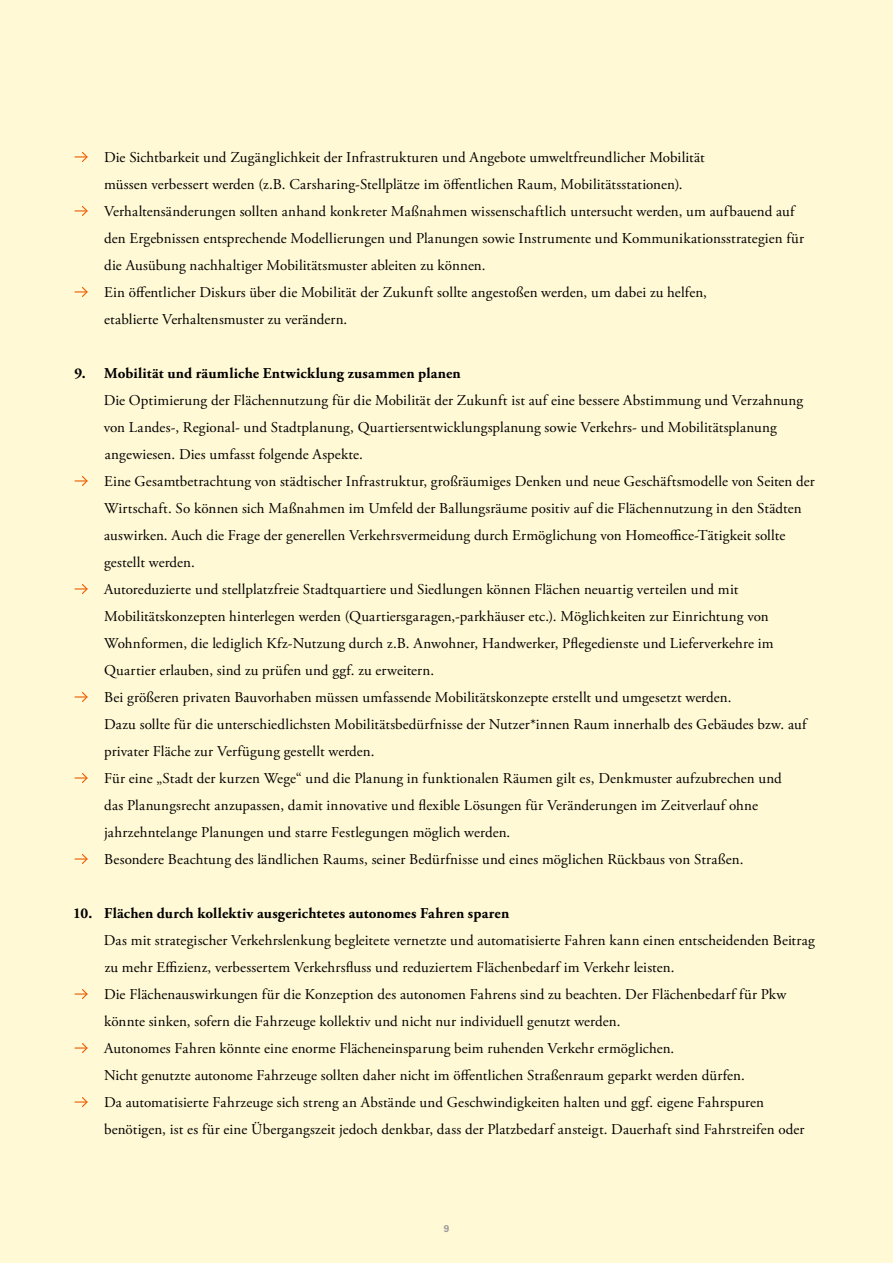
<style>
.page{position:relative;width:893px;height:1263px;background:#fff9d5}
.page>*{position:absolute;margin:0;border:0;box-sizing:border-box;transform-origin:0 0}
.t1{font:15px/27px "Adobe Garamond Pro";letter-spacing:.01em;color:#000}
.t2{font:700 15px "Adobe Garamond Pro";letter-spacing:.01em;color:#000}
.t3{font:700 9.9px "Univers LT";color:#9d9d9c}
</style>
<div class="page">
<svg style="left:75px;top:152px;width:13px;height:10px"></svg>
<svg style="left:75px;top:206px;width:13px;height:10px"></svg>
<svg style="left:75px;top:287px;width:13px;height:10px"></svg>
<svg style="left:75px;top:476px;width:13px;height:10px"></svg>
<svg style="left:75px;top:584px;width:13px;height:10px"></svg>
<svg style="left:75px;top:692px;width:13px;height:10px"></svg>
<svg style="left:75px;top:773px;width:13px;height:10px"></svg>
<svg style="left:75px;top:854px;width:13px;height:10px"></svg>
<svg style="left:75px;top:989px;width:13px;height:10px"></svg>
<svg style="left:75px;top:1043px;width:13px;height:10px"></svg>
<svg style="left:75px;top:1097px;width:13px;height:10px"></svg>
<p class="t1" style="left:104px;top:144px;width:701px">Die Sichtbarkeit und Zugänglichkeit der Infrastrukturen und Angebote umweltfreundlicher Mobilität<br>müssen verbessert werden (z.B. Carsharing-Stellplätze im öffentlichen Raum, Mobilitätsstationen).<br>Verhaltensänderungen sollten anhand konkreter Maßnahmen wissenschaftlich untersucht werden, um aufbauend auf den Ergebnissen entsprechende Modellierungen und Planungen sowie Instrumente und Kommunikationsstrategien für die Ausübung nachhaltiger Mobilitätsmuster ableiten zu können.<br>Ein öffentlicher Diskurs über die Mobilität der Zukunft sollte angestoßen werden, um dabei zu helfen,<br>etablierte Verhaltensmuster zu verändern.</p>
<p class="t2" style="left:74px;top:365px;width:388px">9. Mobilität und räumliche Entwicklung zusammen planen</p>
<p class="t1" style="left:104px;top:387px;width:713px">Die Optimierung der Flächennutzung für die Mobilität der Zukunft ist auf eine bessere Abstimmung und Verzahnung von Landes-, Regional- und Stadtplanung, Quartiersentwicklungsplanung sowie Verkehrs- und Mobilitätsplanung angewiesen. Dies umfasst folgende Aspekte.<br>Eine Gesamtbetrachtung von städtischer Infrastruktur, großräumiges Denken und neue Geschäftsmodelle von Seiten der Wirtschaft. So können sich Maßnahmen im Umfeld der Ballungsräume positiv auf die Flächennutzung in den Städten auswirken. Auch die Frage der generellen Verkehrsvermeidung durch Ermöglichung von Homeoffice-Tätigkeit sollte gestellt werden.<br>Autoreduzierte und stellplatzfreie Stadtquartiere und Siedlungen können Flächen neuartig verteilen und mit Mobilitätskonzepten hinterlegen werden (Quartiersgaragen,-parkhäuser etc.). Möglichkeiten zur Einrichtung von Wohnformen, die lediglich Kfz-Nutzung durch z.B. Anwohner, Handwerker, Pflegedienste und Lieferverkehre im Quartier erlauben, sind zu prüfen und ggf. zu erweitern.<br>Bei größeren privaten Bauvorhaben müssen umfassende Mobilitätskonzepte erstellt und umgesetzt werden.<br>Dazu sollte für die unterschiedlichsten Mobilitätsbedürfnisse der Nutzer*innen Raum innerhalb des Gebäudes bzw. auf privater Fläche zur Verfügung gestellt werden.<br>Für eine „Stadt der kurzen Wege“ und die Planung in funktionalen Räumen gilt es, Denkmuster aufzubrechen und<br>das Planungsrecht anzupassen, damit innovative und flexible Lösungen für Veränderungen im Zeitverlauf ohne jahrzehntelange Planungen und starre Festlegungen möglich werden.<br>Besondere Beachtung des ländlichen Raums, seiner Bedürfnisse und eines möglichen Rückbaus von Straßen.</p>
<p class="t2" style="left:73px;top:905px;width:438px">10. Flächen durch kollektiv ausgerichtetes autonomes Fahren sparen</p>
<p class="t1" style="left:104px;top:927px;width:712px">Das mit strategischer Verkehrslenkung begleitete vernetzte und automatisierte Fahren kann einen entscheidenden Beitrag zu mehr Effizienz, verbessertem Verkehrsfluss und reduziertem Flächenbedarf im Verkehr leisten.<br>Die Flächenauswirkungen für die Konzeption des autonomen Fahrens sind zu beachten. Der Flächenbedarf für Pkw könnte sinken, sofern die Fahrzeuge kollektiv und nicht nur individuell genutzt werden.<br>Autonomes Fahren könnte eine enorme Flächeneinsparung beim ruhenden Verkehr ermöglichen.<br>Nicht genutzte autonome Fahrzeuge sollten daher nicht im öffentlichen Straßenraum geparkt werden dürfen.<br>Da automatisierte Fahrzeuge sich streng an Abstände und Geschwindigkeiten halten und ggf. eigene Fahrspuren benötigen, ist es für eine Übergangszeit jedoch denkbar, dass der Platzbedarf ansteigt. Dauerhaft sind Fahrstreifen oder</p>
<p class="t3" style="left:444px;top:1223px;width:7px">9</p>
</div>
